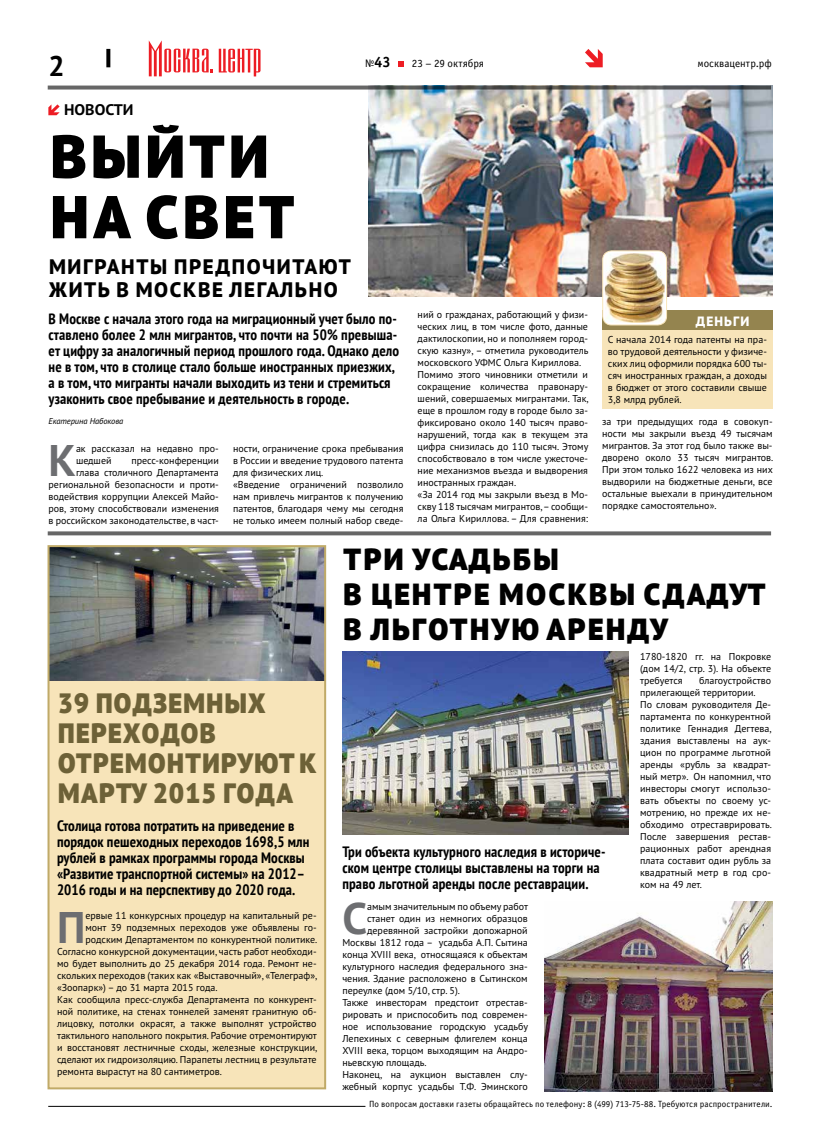
<style>
.page{position:relative;width:820px;height:1134px;background:#fff}
.page>*{position:absolute;margin:0;border:0;box-sizing:border-box;transform-origin:0 0}
.t1{font:900 60.3px/60.5px "PT Sans Pro";letter-spacing:.08em;color:#000}
.t2{font:700 44.3px "PT Sans Pro";color:#6d6e71}
.t3{font:900 30.5px/35px "PT Sans Pro";letter-spacing:.08em;color:#000}
.t4{font:700 28.5px "PT Sans Pro";color:#000}
.t5{font:900 28px/30px "PT Sans Pro";letter-spacing:.055em;color:#6d6137;scale:.95 1}
.t6{font:800 21px/23px "PT Sans Pro";letter-spacing:.08em;color:#000}
.t7{font:700 15.4px "PT Sans Pro";color:#000;scale:1.04 1}
.t8{font:700 condensed 15px/16px "PT Sans";letter-spacing:.01em;color:#000}
.t9{font:700 15px "Officina Sans C";color:#000}
.t10{font:800 13.5px "PT Sans Pro";letter-spacing:.08em;color:#fff}
.t11{font:11px "Officina Sans C";color:#000}
.t12{font:10px/12px "PT Sans Pro";color:#000}
.t13{font:9px "Officina Sans C";letter-spacing:.015em;color:#000}
.t14{font:italic 8.5px "PT Sans Pro";letter-spacing:-.01em;color:#000}
.s1{font-weight:400;font-size:11px}
</style>
<div class="page">
<svg style="left:398px;top:62px;width:6px;height:5px"></svg>
<svg style="left:106px;top:49px;width:4px;height:18px"></svg>
<svg style="left:585px;top:49px;width:17px;height:18px"></svg>
<svg style="left:219px;top:49px;width:41px;height:27px"></svg>
<svg style="left:149px;top:40px;width:64px;height:36px"></svg>
<hr style="left:48px;top:1106px;width:317px;height:1px;background:#000">
<img style="left:369px;top:86px;width:403px;height:211px">
<svg style="left:48px;top:104px;width:12px;height:11px"></svg>
<svg style="left:48px;top:86px;width:722px;height:4px;background:#666869"></svg>
<svg style="left:48px;top:531px;width:722px;height:4px;background:#757575"></svg>
<div style="left:48px;top:546px;width:277px;height:542px;background:#f7e4b9"></div>
<div style="left:602px;top:330px;width:170px;height:79px;background:#f7e4b9"></div>
<div style="left:602px;top:311px;width:170px;height:19px;background:#94844f"></div>
<img style="left:604px;top:253px;width:60px;height:70px">
<div style="left:602px;top:250px;width:64px;height:75px;border:1px solid #f7e4b9;border-radius:9px"></div>
<img style="left:50px;top:548px;width:273px;height:132px">
<img style="left:544px;top:902px;width:228px;height:189px">
<img style="left:342px;top:652px;width:285px;height:183px">
<div style="left:47px;top:545px;width:279px;height:544px;border:2px solid #c0aa68"></div>
<h3 class="t4" style="left:48px;top:47px;width:18px">2</h3>
<h3 class="t9" style="left:365px;top:54px;width:27px"><span class="s1">№</span>43</h3>
<p class="t11" style="left:412px;top:58px;width:74px">23 – 29 октября</p>
<h3 class="t7" style="left:64px;top:100px;width:68px">НОВОСТИ</h3>
<h1 class="t1" style="left:51px;top:125px;width:245px">ВЫЙТИ<br>НА СВЕТ</h1>
<h3 class="t6" style="left:49px;top:255px;width:303px">МИГРАНТЫ ПРЕДПОЧИТАЮТ<br>ЖИТЬ В МОСКВЕ ЛЕГАЛЬНО</h3>
<p class="t8" style="left:48px;top:310px;width:352px">В Москве с начала этого года на миграционный учет было по&shy;ставлено более 2 млн мигрантов, что почти на 50% превыша&shy;ет цифру за аналогичный период прошлого года. Однако дело не в том, что в столице стало больше иностранных приезжих, а в том, что мигранты начали выходить из тени и стремиться узаконить свое пребывание и деятельность в городе.</p>
<p class="t14" style="left:48px;top:415px;width:76px">Екатерина Набокова</p>
<h2 class="t2" style="left:48px;top:431px;width:29px">К</h2>
<p class="t12" style="left:76px;top:442px;width:144px">ак рассказал на недавно про&shy;шедшей</p>
<p class="t12" style="left:48px;top:454px;width:172px;text-align:right">пресс-конференции<br>глава столичного Департамента региональной безопасности и проти&shy;водействия коррупции Алексей Майо&shy;ров, этому способствовали изменения в российском законодательстве, в част-</p>
<p class="t12" style="left:233px;top:442px;width:172px">ности, ограничение срока пребывания в России и введение трудового патента для физических лиц.<br>«Введение ограничений позволило нам привлечь мигрантов к получению патентов, благодаря чему мы сегодня не только имеем полный набор сведе-</p>
<p class="t12" style="left:417px;top:309px;width:173px">ний о гражданах, работающий у физи&shy;ческих лиц, в том числе фото, данные дактилоскопии, но и пополняем город&shy;скую казну», – отметила руководитель московского УФМС Ольга Кириллова.<br>Помимо этого чиновники отметили и сокращение количества правонару&shy;шений, совершаемых мигрантами. Так, еще в прошлом году в городе было за&shy;фиксировано около 140 тысяч право&shy;нарушений, тогда как в текущем эта цифра снизилась до 110 тысяч. Этому способствовало в том числе ужесточе&shy;ние механизмов въезда и выдворения иностранных граждан.<br>«За 2014 год мы закрыли въезд в Мо&shy;скву 118 тысячам мигрантов, – сообщи&shy;ла Ольга Кириллова. – Для сравнения:</p>
<p class="t11" style="left:697px;top:57px;width:76px">москвацентр.рф</p>
<h3 class="t10" style="left:695px;top:312px;width:55px">ДЕНЬГИ</h3>
<p class="t12" style="left:607px;top:333px;width:160px;text-align:justify">С начала 2014 года патенты на пра&shy;во трудовой деятельности у физиче&shy;ских лиц оформили порядка 600 ты&shy;сяч иностранных граждан, а доходы в бюджет от этого составили свыше 3,8 млрд рублей.</p>
<p class="t12" style="left:602px;top:415px;width:173px;text-align:justify">за три предыдущих года в совокуп&shy;ности мы закрыли въезд 49 тысячам мигрантов. За этот год было также вы&shy;дворено около 33 тысяч мигрантов.<br>При этом только 1622 человека из них выдворили на бюджетные деньги, все остальные выехали в принудительном порядке самостоятельно».</p>
<h3 class="t5" style="left:57px;top:687px;width:274px">39 ПОДЗЕМНЫХ<br>ПЕРЕХОДОВ<br>ОТРЕМОНТИРУЮТ К<br>МАРТУ 2015 ГОДА</h3>
<h3 class="t8" style="left:57px;top:817px;width:254px">Столица готова потратить на приведение в порядок пешеходных переходов 1698,5 млн рублей в рамках программы города Москвы «Развитие транспортной системы» на 2012– 2016 годы и на перспективу до 2020 года.</h3>
<h2 class="t2" style="left:57px;top:898px;width:30px">П</h2>
<p class="t12" style="left:85px;top:909px;width:233px">ервые 11 конкурсных процедур на капитальный ре-</p>
<p class="t12" style="left:85px;top:921px;width:233px">монт 39 подземных переходов уже объявлены го-</p>
<p class="t12" style="left:85px;top:933px;width:233px">родским Департаментом по конкурентной политике.</p>
<p class="t12" style="left:57px;top:945px;width:261px">Согласно конкурсной документации, часть работ необходи-</p>
<p class="t12" style="left:57px;top:957px;width:261px">мо будет выполнить до 25 декабря 2014 года. Ремонт не-</p>
<p class="t12" style="left:57px;top:969px;width:262px">скольких переходов (таких как «Выставочный», «Телеграф»,</p>
<p class="t12" style="left:57px;top:981px;width:162px">«Зоопарк») – до 31 марта 2015 года.</p>
<p class="t12" style="left:57px;top:993px;width:261px">Как сообщила пресс-служба Департамента по конкурент-</p>
<p class="t12" style="left:57px;top:1005px;width:261px">ной политике, на стенах тоннелей заменят гранитную об-</p>
<p class="t12" style="left:57px;top:1017px;width:261px">лицовку, потолки окрасят, а также выполнят устройство</p>
<p class="t12" style="left:57px;top:1029px;width:261px">тактильного напольного покрытия. Рабочие отремонтируют</p>
<p class="t12" style="left:57px;top:1041px;width:262px">и восстановят лестничные сходы, железные конструкции,</p>
<p class="t12" style="left:57px;top:1053px;width:261px">сделают их гидроизоляцию. Парапеты лестниц в результате</p>
<p class="t12" style="left:57px;top:1065px;width:166px">ремонта вырастут на 80 сантиметров.</p>
<h3 class="t3" style="left:343px;top:541px;width:423px">ТРИ УСАДЬБЫ<br>В ЦЕНТРЕ МОСКВЫ СДАДУТ<br>В ЛЬГОТНУЮ АРЕНДУ</h3>
<p class="t12" style="left:640px;top:650px;width:132px;text-align:justify">1780-1820 гг. на Покровке (дом 14/2, стр. 3). На объекте требуется</p>
<p class="t12" style="left:640px;top:674px;width:133px;text-indent:59px">благоустройство прилегающей территории.<br>По словам руководителя Де&shy;партамента по конкурентной политике Геннадия Дегтева, здания выставлены на аук&shy;цион по программе льготной аренды «рубль за квадрат&shy;ный метр». Он напомнил, что инвесторы смогут использо&shy;вать объекты по своему ус&shy;мотрению, но прежде их не&shy;обходимо отреставрировать.<br>После завершения рестав&shy;рационных работ арендная плата составит один рубль за квадратный метр в год сро&shy;ком на 49 лет.</p>
<h3 class="t8" style="left:342px;top:844px;width:265px">Три объекта культурного наследия в историче&shy;ском центре столицы выставлены на торги на право льготной аренды после реставрации.</h3>
<h2 class="t2" style="left:342px;top:889px;width:26px">С</h2>
<p class="t12" style="left:367px;top:900px;width:162px">амым значительным по объему работ</p>
<p class="t12" style="left:367px;top:912px;width:162px">станет один из немногих образцов</p>
<p class="t12" style="left:367px;top:924px;width:162px">деревянной застройки допожарной</p>
<p class="t12" style="left:342px;top:936px;width:187px">Москвы 1812 года – усадьба А.П. Сытина</p>
<p class="t12" style="left:342px;top:948px;width:187px">конца XVIII века, относящаяся к объектам</p>
<p class="t12" style="left:342px;top:960px;width:187px">культурного наследия федерального зна-</p>
<p class="t12" style="left:342px;top:972px;width:187px">чения. Здание расположено в Сытинском</p>
<p class="t12" style="left:342px;top:984px;width:119px">переулке (дом 5/10, стр. 5).</p>
<p class="t12" style="left:342px;top:996px;width:187px">Также инвесторам предстоит отрестав-</p>
<p class="t12" style="left:342px;top:1008px;width:187px">рировать и приспособить под современ-</p>
<p class="t12" style="left:342px;top:1020px;width:187px">ное использование городскую усадьбу</p>
<p class="t12" style="left:342px;top:1032px;width:187px">Лепехиных с северным флигелем конца</p>
<p class="t12" style="left:342px;top:1044px;width:187px">ХVIII века, торцом выходящим на Андро-</p>
<p class="t12" style="left:342px;top:1056px;width:86px">ньевскую площадь.</p>
<p class="t12" style="left:342px;top:1068px;width:187px">Наконец, на аукцион выставлен слу-</p>
<p class="t12" style="left:342px;top:1080px;width:187px">жебный корпус усадьбы Т.Ф. Эминского</p>
<p class="t13" style="left:369px;top:1099px;width:405px">По вопросам доставки газеты обращайтесь по телефону: 8 (499) 713-75-88. Требуются распространители.</p>
</div>
